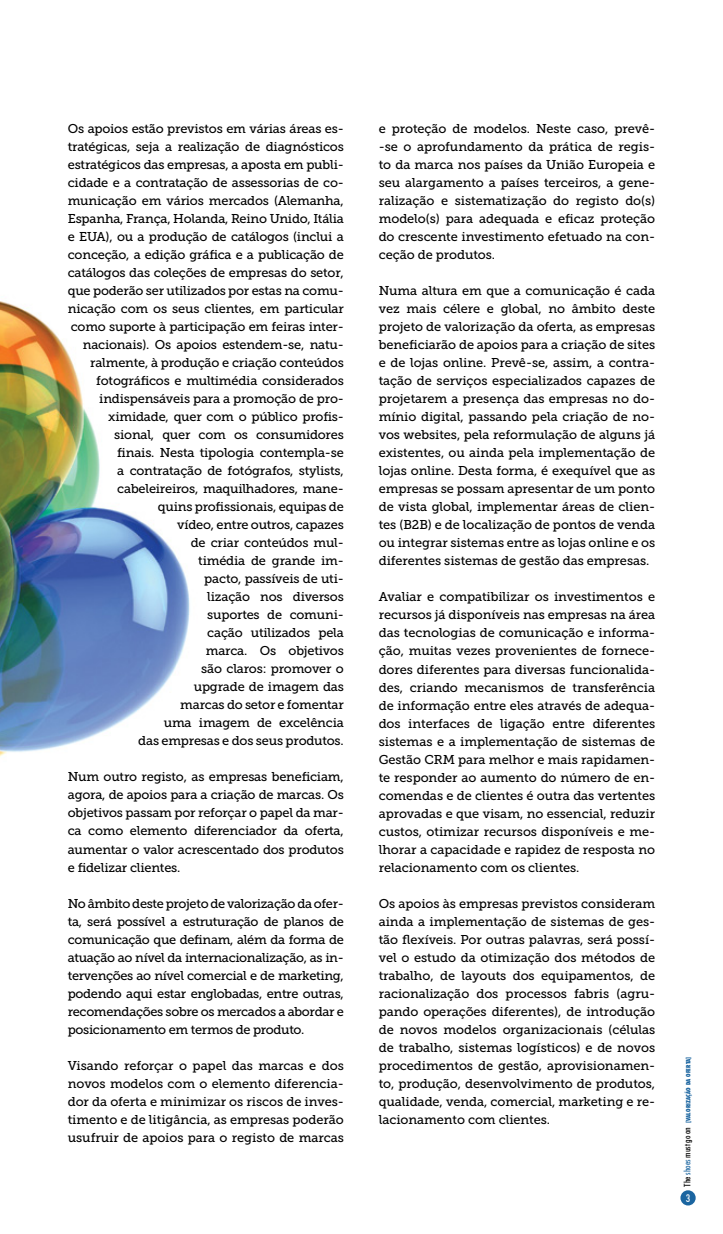
<style>
.page{position:relative;width:723px;height:1234px;background:#fff}
.page>*{position:absolute;margin:0;border:0;box-sizing:border-box;transform-origin:0 0}
.t1{font:12.75px/18px "Museo Slab 500";letter-spacing:-.015em;color:#000;text-align:justify}
.t2{font:500 condensed 10.5px "Futura BT";color:#fff}
.t3{font:900 condensed 6px "Futura BT";letter-spacing:.03em;color:#1b65a0}
.s1{font-weight:500;font-size:9px;color:#000}
.s2{font-weight:500;font-size:9px}
</style>
<div class="page">
<svg style="left:680px;top:1189px;width:16px;height:16px"></svg>
<img style="left:0;top:301px;width:190px;height:456px">
<p class="t1" style="left:68px;top:119px;width:278px;text-align:right">Os apoios estão previstos em várias áreas es&shy;tratégicas, seja a realização de diagnósticos estratégicos das empresas, a aposta em publi&shy;cidade e a contratação de assessorias de co&shy;municação em vários mercados (Alemanha, Espanha, França, Holanda, Reino Unido, Itália e EUA), ou a produção de catálogos (inclui a conceção, a edição gráfica e a publicação de catálogos das coleções de empresas do setor, que poderão ser utilizados por estas na comu&shy;nicação com os seus clientes, em particular como suporte à participação em feiras inter&shy;nacionais). Os apoios estendem-se, natu&shy;ralmente, à produção e criação conteúdos fotográficos e multimédia considerados indispensáveis para a promoção de pro&shy;ximidade, quer com o público profis&shy;sional, quer com os consumidores<br>finais. Nesta tipologia contempla-se<br>a contratação de fotógrafos, stylists, cabeleireiros, maquilhadores, mane-<br>quins profissionais, equipas de<br>vídeo, entre outros, capazes<br>de criar conteúdos mul-<br>timédia de grande im-<br>pacto, passíveis de uti-<br>lização nos diversos<br>suportes de comuni-<br>cação utilizados pela<br>marca. Os objetivos<br>são claros: promover o<br>upgrade de imagem das<br>marcas do setor e fomentar<br>uma imagem de excelência<br>das empresas e dos seus produtos.</p>
<p class="t1" style="left:68px;top:768px;width:278px">Num outro registo, as empresas beneficiam, agora, de apoios para a criação de marcas. Os objetivos passam por reforçar o papel da mar&shy;ca como elemento diferenciador da oferta, aumentar o valor acrescentado dos produtos e fidelizar clientes.</p>
<p class="t1" style="left:68px;top:894px;width:278px">No âmbito deste projeto de valorização da ofer&shy;ta, será possível a estruturação de planos de comunicação que definam, além da forma de atuação ao nível da internacionalização, as in&shy;tervenções ao nível comercial e de marketing, podendo aqui estar englobadas, entre outras, recomendações sobre os mercados a abordar e posicionamento em termos de produto.</p>
<p class="t1" style="left:68px;top:1056px;width:278px">Visando reforçar o papel das marcas e dos novos modelos com o elemento diferencia&shy;dor da oferta e minimizar os riscos de inves&shy;timento e de litigância, as empresas poderão usufruir de apoios para o registo de marcas</p>
<p class="t1" style="left:379px;top:120px;width:278px">e proteção de modelos. Neste caso, prevê--se o aprofundamento da prática de regis&shy;to da marca nos países da União Europeia e seu alargamento a países terceiros, a gene&shy;ralização e sistematização do registo do(s) modelo(s) para adequada e eficaz proteção do crescente investimento efetuado na con&shy;ceção de produtos.</p>
<p class="t1" style="left:379px;top:282px;width:278px">Numa altura em que a comunicação é cada vez mais célere e global, no âmbito deste projeto de valorização da oferta, as empresas beneficiarão de apoios para a criação de sites e de lojas online. Prevê-se, assim, a contra&shy;tação de serviços especializados capazes de projetarem a presença das empresas no do&shy;mínio digital, passando pela criação de no&shy;vos websites, pela reformulação de alguns já existentes, ou ainda pela implementação de lojas online. Desta forma, é exequível que as empresas se possam apresentar de um ponto de vista global, implementar áreas de clien&shy;tes (B2B) e de localização de pontos de venda ou integrar sistemas entre as lojas online e os diferentes sistemas de gestão das empresas.</p>
<p class="t1" style="left:379px;top:588px;width:278px">Avaliar e compatibilizar os investimentos e recursos já disponíveis nas empresas na área das tecnologias de comunicação e informa&shy;ção, muitas vezes provenientes de fornece&shy;dores diferentes para diversas funcionalida&shy;des, criando mecanismos de transferência de informação entre eles através de adequa&shy;dos interfaces de ligação entre diferentes sistemas e a implementação de sistemas de Gestão CRM para melhor e mais rapidamen&shy;te responder ao aumento do número de en&shy;comendas e de clientes é outra das vertentes aprovadas e que visam, no essencial, reduzir custos, otimizar recursos disponíveis e me&shy;lhorar a capacidade e rapidez de resposta no relacionamento com os clientes.</p>
<p class="t1" style="left:379px;top:894px;width:278px">Os apoios às empresas previstos consideram ainda a implementação de sistemas de ges&shy;tão flexíveis. Por outras palavras, será possí&shy;vel o estudo da otimização dos métodos de trabalho, de layouts dos equipamentos, de racionalização dos processos fabris (agru&shy;pando operações diferentes), de introdução de novos modelos organizacionais (células de trabalho, sistemas logísticos) e de novos procedimentos de gestão, aprovisionamen&shy;to, produção, desenvolvimento de produtos, qualidade, venda, comercial, marketing e re&shy;lacionamento com clientes.</p>
<p class="t3" style="left:684px;top:1186px;width:132px;rotate:-90deg"><span class="s1">The</span> <span class="s2">shoes</span> <span class="s1">must go on</span> [VALORIZAÇÃO DA OFERTA]</p>
<p class="t2" style="left:686px;top:1191px;width:6px">3</p>
</div>
